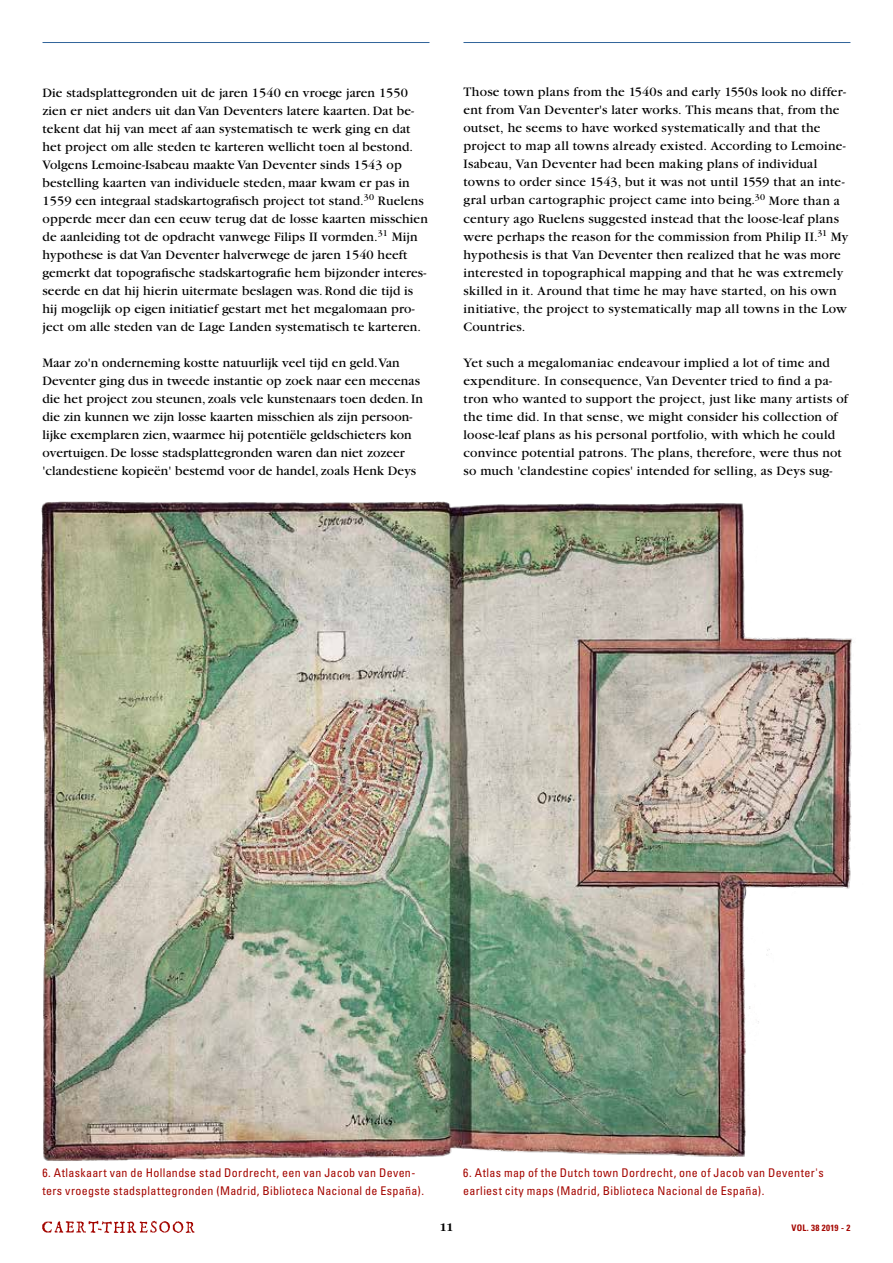
<style>
.page{position:relative;width:893px;height:1263px;background:#fff}
.page>*{position:absolute;margin:0;border:0;box-sizing:border-box;transform-origin:0 0}
.t1{font:13.5px/18px "Garamond";letter-spacing:.01em;color:#000}
.t2{font:condensed 12px/18px "Univers";letter-spacing:.025em;color:#a40600}
.t3{font:700 12px "Garamond";color:#000}
.t4{font:700 condensed 9px "Univers";letter-spacing:.025em;color:#a40600}
</style>
<div class="page">
<hr style="left:43px;top:42px;width:386px;height:1px;background:#2f6399">
<hr style="left:463px;top:42px;width:387px;height:1px;background:#2f6399">
<img style="left:42px;top:1220px;width:153px;height:13px">
<img style="left:41px;top:501px;width:811px;height:660px">
<p class="t1" style="left:43px;top:83px;width:387px">Die stadsplattegronden uit de jaren 1540 en vroege jaren 1550 zien er niet anders uit dan Van Deventers latere kaarten. Dat be&shy;tekent dat hij van meet af aan systematisch te werk ging en dat het project om alle steden te karteren wellicht toen al bestond.<br>Volgens Lemoine-Isabeau maakte Van Deventer sinds 1543 op bestelling kaarten van individuele steden, maar kwam er pas in 1559 een integraal stadskartografisch project tot stand.<sup>30</sup> Ruelens opperde meer dan een eeuw terug dat de losse kaarten misschien de aanleiding tot de opdracht vanwege Filips II vormden.<sup>31</sup> Mijn hypothese is dat Van Deventer halverwege de jaren 1540 heeft gemerkt dat topografische stadskartografie hem bijzonder interes&shy;seerde en dat hij hierin uitermate beslagen was. Rond die tijd is hij mogelijk op eigen initiatief gestart met het megalomaan pro&shy;ject om alle steden van de Lage Landen systematisch te karteren.</p>
<p class="t1" style="left:43px;top:353px;width:382px">Maar zo'n onderneming kostte natuurlijk veel tijd en geld.Van Deventer ging dus in tweede instantie op zoek naar een mecenas die het project zou steunen, zoals vele kunstenaars toen deden. In die zin kunnen we zijn losse kaarten misschien als zijn persoon&shy;lijke exemplaren zien, waarmee hij potentiële geldschieters kon overtuigen. De losse stadsplattegronden waren dan niet zozeer 'clandestiene kopieën' bestemd voor de handel, zoals Henk Deys</p>
<p class="t1" style="left:463px;top:83px;width:386px">Those town plans from the 1540s and early 1550s look no differ&shy;ent from Van Deventer's later works. This means that, from the outset, he seems to have worked systematically and that the project to map all towns already existed. According to Lemoine-Isabeau, Van Deventer had been making plans of individual towns to order since 1543, but it was not until 1559 that an inte&shy;gral urban cartographic project came into being.<sup>30</sup> More than a century ago Ruelens suggested instead that the loose-leaf plans were perhaps the reason for the commission from Philip II.<sup>31</sup> My hypothesis is that Van Deventer then realized that he was more interested in topographical mapping and that he was extremely skilled in it. Around that time he may have started, on his own initiative, the project to systematically map all towns in the Low Countries.</p>
<p class="t1" style="left:463px;top:353px;width:386px">Yet such a megalomaniac endeavour implied a lot of time and expenditure. In consequence, Van Deventer tried to find a pa&shy;tron who wanted to support the project, just like many artists of the time did. In that sense, we might consider his collection of loose-leaf plans as his personal portfolio, with which he could convince potential patrons. The plans, therefore, were thus not so much 'clandestine copies' intended for selling, as Deys sug-</p>
<p class="t2" style="left:42px;top:1163px;width:383px">6. Atlaskaart van de Hollandse stad Dordrecht, een van Jacob van Deven&shy;ters vroegste stadsplattegronden (Madrid, Biblioteca Nacional de España).</p>
<p class="t2" style="left:463px;top:1163px;width:362px">6. Atlas map of the Dutch town Dordrecht, one of Jacob van Deventer's earliest city maps (Madrid, Biblioteca Nacional de España).</p>
<p class="t3" style="left:440px;top:1220px;width:15px">11</p>
<p class="t4" style="left:792px;top:1222px;width:60px">VOL. 38 2019 - 2</p>
</div>
